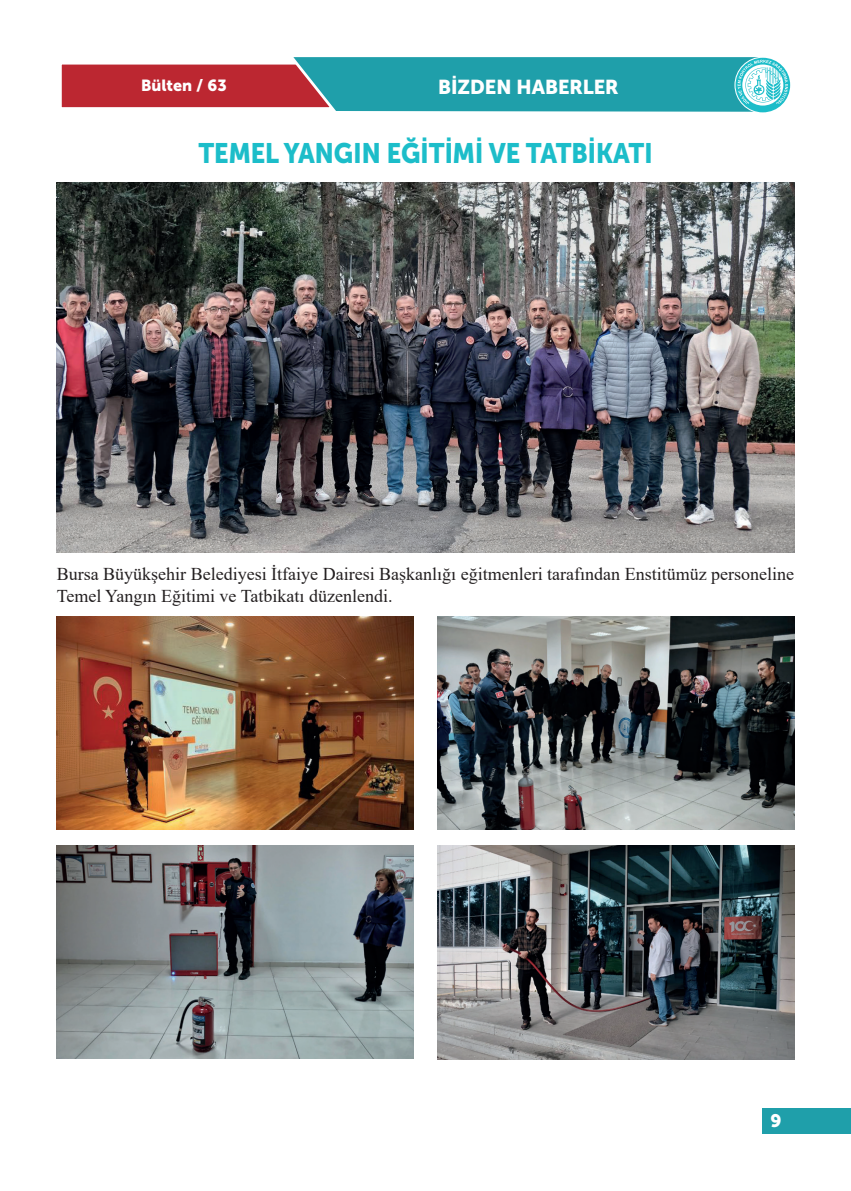
<style>
.page{position:relative;width:851px;height:1191px;background:#fff}
.page>*{position:absolute;margin:0;border:0;box-sizing:border-box;transform-origin:0 0}
.t1{font:28px "Museo Sans Cyrl 900";color:#1cbdc9;scale:.9 1}
.t2{font:20px "Museo Sans Cyrl 900";color:#fff}
.t3{font:18px/22px "Times New Roman";color:#231f20}
.t4{font:18px "Museo Sans Cyrl 900";color:#fff}
.t5{font:16px "Museo Sans Cyrl 900";color:#fff}
</style>
<div class="page">
<svg style="left:61px;top:57px;width:729px;height:55px;background:#658c95"></svg>
<div style="left:762px;top:1108px;width:88px;height:26px;background:#1f9faa"></div>
<img style="left:57px;top:182px;width:737px;height:370px">
<img style="left:57px;top:617px;width:356px;height:213px">
<img style="left:57px;top:846px;width:356px;height:213px">
<img style="left:437px;top:617px;width:357px;height:213px">
<img style="left:437px;top:846px;width:357px;height:213px">
<p class="t5" style="left:141px;top:76px;width:87px">Bülten / 63</p>
<p class="t2" style="left:438px;top:75px;width:182px">BİZDEN HABERLER</p>
<h1 class="t1" style="left:198px;top:137px;width:506px">TEMEL YANGIN EĞİTİMİ VE TATBİKATI</h1>
<p class="t3" style="left:57px;top:562px;width:739px">Bursa Büyükşehir Belediyesi İtfaiye Dairesi Başkanlığı eğitmenleri tarafından Enstitümüz personeline<br>Temel Yangın Eğitimi ve Tatbikatı düzenlendi.</p>
<p class="t4" style="left:770px;top:1110px;width:13px">9</p>
</div>
